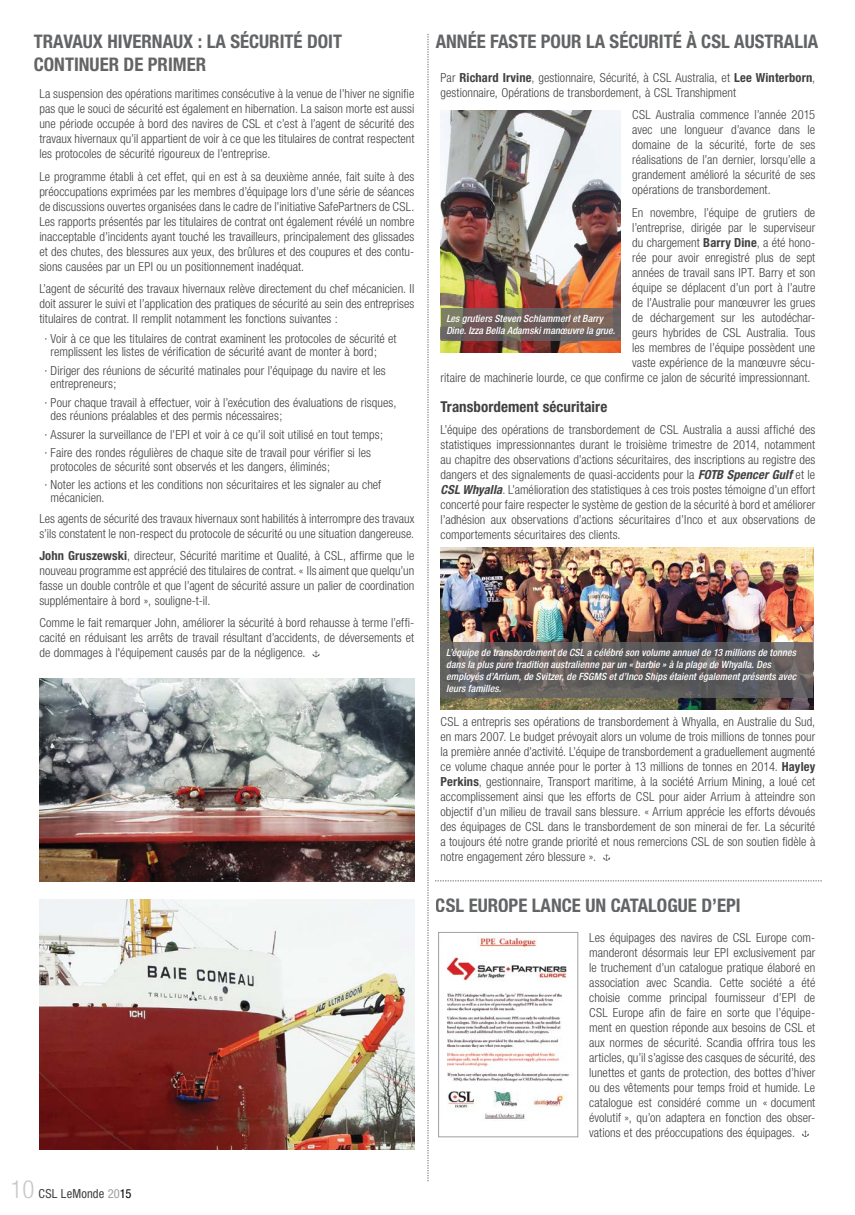
<style>
.page{position:relative;width:855px;height:1215px;background:#fff}
.page>*{position:absolute;margin:0;border:0;box-sizing:border-box;transform-origin:0 0}
.t1{font:700 condensed 18.75px/22.5px "Helvetica Neue";color:#636466}
.t2{font:700 condensed 15px "Helvetica Neue";letter-spacing:.005em;color:#414042}
.t3{font:300 condensed 12.5px/15px "Helvetica Neue";letter-spacing:.005em;color:#414042;text-align:justify}
.t4{font:condensed 12.5px "Helvetica Neue";letter-spacing:.01em;color:#414042}
.t5{font:italic 500 condensed 10px/12px "Helvetica Neue";letter-spacing:.01em;color:#fff}
.s1{font-weight:700}
.s2{font-weight:700;font-style:italic}
.s3{font-weight:300;font-size:25px;color:#c7c8ca}
.s4{color:#9d9fa2}
.s5{color:#000}
</style>
<div class="page">
<svg style="left:312px;top:651px;width:8px;height:6px"></svg>
<svg style="left:435px;top:881px;width:387px;height:1px"></svg>
<svg style="left:428px;top:34px;width:1px;height:1147px"></svg>
<img style="left:39px;top:678px;width:375px;height:203px">
<img style="left:39px;top:899px;width:375px;height:250px">
<svg style="left:603px;top:854px;width:7px;height:7px"></svg>
<img style="left:441px;top:110px;width:180px;height:243px">
<svg style="left:441px;top:309px;width:180px;height:32px;background:#6f615c"></svg>
<img style="left:441px;top:548px;width:372px;height:162px">
<svg style="left:441px;top:642px;width:372px;height:56px;background:#615e5e"></svg>
<svg style="left:802px;top:1130px;width:7px;height:7px"></svg>
<img style="left:446px;top:935px;width:123px;height:184px">
<div style="left:438px;top:932px;width:140px;height:205px;border:1px solid #9d9fa2"></div>
<h1 class="t1" style="left:34px;top:30px;width:310px">TRAVAUX HIVERNAUX : LA SÉCURITÉ DOIT<br>CONTINUER DE PRIMER</h1>
<h1 class="t1" style="left:436px;top:30px;width:384px">ANNÉE FASTE POUR LA SÉCURITÉ À CSL AUSTRALIA</h1>
<p class="t3" style="left:441px;top:70px;width:376px">Par <span class="s1">Richard Irvine</span>, gestionnaire, Sécurité, à CSL Australia, et <span class="s1">Lee Winterborn</span>, gestionnaire, Opérations de transbordement, à CSL Transhipment</p>
<p class="t3" style="left:632px;top:107px;width:185px">CSL Australia commence l’année 2015 avec une longueur d’avance dans le domaine de la sécurité, forte de ses réalisations de l’an dernier, lorsqu’elle a grandement amélioré la sécurité de ses opérations de transbordement.</p>
<p class="t3" style="left:632px;top:205px;width:185px">En novembre, l’équipe de grutiers de</p>
<p class="t3" style="left:632px;top:220px;width:185px">l’entreprise, dirigée par le superviseur</p>
<p class="t3" style="left:632px;top:235px;width:185px">du chargement <span class="s1">Barry Dine</span>, a été hono-</p>
<p class="t3" style="left:632px;top:250px;width:185px">rée pour avoir enregistré plus de sept</p>
<p class="t3" style="left:632px;top:265px;width:185px">années de travail sans IPT. Barry et son</p>
<p class="t3" style="left:632px;top:280px;width:185px">équipe se déplacent d’un port à l’autre</p>
<p class="t3" style="left:632px;top:295px;width:185px">de l’Australie pour manœuvrer les grues</p>
<p class="t3" style="left:632px;top:310px;width:185px">de déchargement sur les autodéchar-</p>
<p class="t3" style="left:632px;top:325px;width:185px">geurs hybrides de CSL Australia. Tous</p>
<p class="t3" style="left:632px;top:340px;width:185px">les membres de l’équipe possèdent une</p>
<p class="t3" style="left:632px;top:355px;width:185px">vaste expérience de la manœuvre sécu-</p>
<p class="t3" style="left:441px;top:370px;width:371px">ritaire de machinerie lourde, ce que confirme ce jalon de sécurité impressionnant.</p>
<p class="t2" style="left:441px;top:398px;width:168px">Transbordement sécuritaire</p>
<p class="t3" style="left:441px;top:422px;width:376px">L’équipe des opérations de transbordement de CSL Australia a aussi affiché des statistiques impressionnantes durant le troisième trimestre de 2014, notamment au chapitre des observations d’actions sécuritaires, des inscriptions au registre des dangers et des signalements de quasi-accidents pour la <span class="s2">FOTB Spencer Gulf</span> et le <span class="s2">CSL Whyalla</span>. L’amélioration des statistiques à ces trois postes témoigne d’un effort concerté pour faire respecter le système de gestion de la sécurité à bord et améliorer l’adhésion aux observations d’actions sécuritaires d’Inco et aux observations de comportements sécuritaires des clients.</p>
<p class="t3" style="left:39px;top:86px;width:377px">La suspension des opérations maritimes consécutive à la venue de l’hiver ne signifie pas que le souci de sécurité est également en hibernation. La saison morte est aussi une période occupée à bord des navires de CSL et c’est à l’agent de sécurité des travaux hivernaux qu’il appartient de voir à ce que les titulaires de contrat respectent les protocoles de sécurité rigoureux de l’entreprise.</p>
<p class="t3" style="left:39px;top:169px;width:377px">Le programme établi à cet effet, qui en est à sa deuxième année, fait suite à des préoccupations exprimées par les membres d’équipage lors d’une série de séances de discussions ouvertes organisées dans le cadre de l’initiative SafePartners de CSL.<br>Les rapports présentés par les titulaires de contrat ont également révélé un nombre inacceptable d’incidents ayant touché les travailleurs, principalement des glissades et des chutes, des blessures aux yeux, des brûlures et des coupures et des contu&shy;sions causées par un EPI ou un positionnement inadéquat.</p>
<p class="t3" style="left:39px;top:281px;width:377px">L’agent de sécurité des travaux hivernaux relève directement du chef mécanicien. Il doit assurer le suivi et l’application des pratiques de sécurité au sein des entreprises titulaires de contrat. Il remplit notamment les fonctions suivantes :</p>
<p class="t3" style="left:51px;top:332px;width:348px;line-height:13.1px;text-indent:-6px">· Voir à ce que les titulaires de contrat examinent les protocoles de sécurité et remplissent les listes de vérification de sécurité avant de monter à bord;</p>
<p class="t3" style="left:51px;top:364px;width:337px;line-height:13.1px;text-indent:-6px">· Diriger des réunions de sécurité matinales pour l’équipage du navire et les entrepreneurs;</p>
<p class="t3" style="left:51px;top:396px;width:347px;line-height:13.1px;text-indent:-6px">· Pour chaque travail à effectuer, voir à l’exécution des évaluations de risques, des réunions préalables et des permis nécessaires;</p>
<p class="t3" style="left:44px;top:425px;width:340px;line-height:18.8px">· Assurer la surveillance de l’EPI et voir à ce qu’il soit utilisé en tout temps; · Faire des rondes régulières de chaque site de travail pour vérifier si les</p>
<p class="t3" style="left:44px;top:457px;width:338px;line-height:18.8px;text-indent:6px">protocoles de sécurité sont observés et les dangers, éliminés;<br>· Noter les actions et les conditions non sécuritaires et les signaler au chef</p>
<p class="t3" style="left:39px;top:488px;width:376px;line-height:20.6px;text-indent:11px">mécanicien.<br>Les agents de sécurité des travaux hivernaux sont habilités à interrompre des travaux</p>
<p class="t3" style="left:39px;top:522px;width:376px;line-height:22.2px">s’ils constatent le non-respect du protocole de sécurité ou une situation dangereuse.<br><span class="s1">John Gruszewski</span>, directeur, Sécurité maritime et Qualité, à CSL, affirme que le</p>
<p class="t3" style="left:39px;top:563px;width:377px">nouveau programme est apprécié des titulaires de contrat. « Ils aiment que quelqu’un fasse un double contrôle et que l’agent de sécurité assure un palier de coordination supplémentaire à bord », souligne-t-il.</p>
<p class="t3" style="left:39px;top:615px;width:376px">Comme le fait remarquer John, améliorer la sécurité à bord rehausse à terme l’effi&shy;cacité en réduisant les arrêts de travail résultant d’accidents, de déversements et de dommages à l'équipement causés par de la négligence.</p>
<p class="t5" style="left:446px;top:312px;width:170px">Les grutiers Steven Schlammerl et Barry<br>Dine. Izza Bella Adamski manœuvre la grue.</p>
<p class="t5" style="left:446px;top:646px;width:352px">L’équipe de transbordement de CSL a célébré son volume annuel de 13 millions de tonnes dans la plus pure tradition australienne par un « barbie » à la plage de Whyalla. Des employés d’Arrium, de Svitzer, de FSGMS et d’Inco Ships étaient également présents avec leurs familles.</p>
<p class="t3" style="left:441px;top:714px;width:376px">CSL a entrepris ses opérations de transbordement à Whyalla, en Australie du Sud, en mars 2007. Le budget prévoyait alors un volume de trois millions de tonnes pour la première année d’activité. L’équipe de transbordement a graduellement augmenté ce volume chaque année pour le porter à 13 millions de tonnes en 2014. <span class="s1">Hayley Perkins</span>, gestionnaire, Transport maritime, à la société Arrium Mining, a loué cet accomplissement ainsi que les efforts de CSL pour aider Arrium à atteindre son objectif d’un milieu de travail sans blessure. « Arrium apprécie les efforts dévoués des équipages de CSL dans le transbordement de son minerai de fer. La sécurité a toujours été notre grande priorité et nous remercions CSL de son soutien fidèle à notre engagement zéro blessure ».</p>
<h1 class="t1" style="left:436px;top:894px;width:306px">CSL EUROPE LANCE UN CATALOGUE D’EPI</h1>
<p class="t4" style="left:11px;top:1186px;width:122px"><span class="s3">10</span> CSL LeMonde <span class="s4">20</span><span class="s5">15</span></p>
<p class="t3" style="left:589px;top:930px;width:228px">Les équipages des navires de CSL Europe com&shy;manderont désormais leur EPI exclusivement par le truchement d’un catalogue pratique élaboré en association avec Scandia. Cette société a été choisie comme principal fournisseur d’EPI de CSL Europe afin de faire en sorte que l’équipe&shy;ment en question réponde aux besoins de CSL et aux normes de sécurité. Scandia offrira tous les articles, qu’il s’agisse des casques de sécurité, des lunettes et gants de protection, des bottes d’hiver ou des vêtements pour temps froid et humide. Le catalogue est considéré comme un « document évolutif », qu’on adaptera en fonction des obser&shy;vations et des préoccupations des équipages.</p>
</div>
